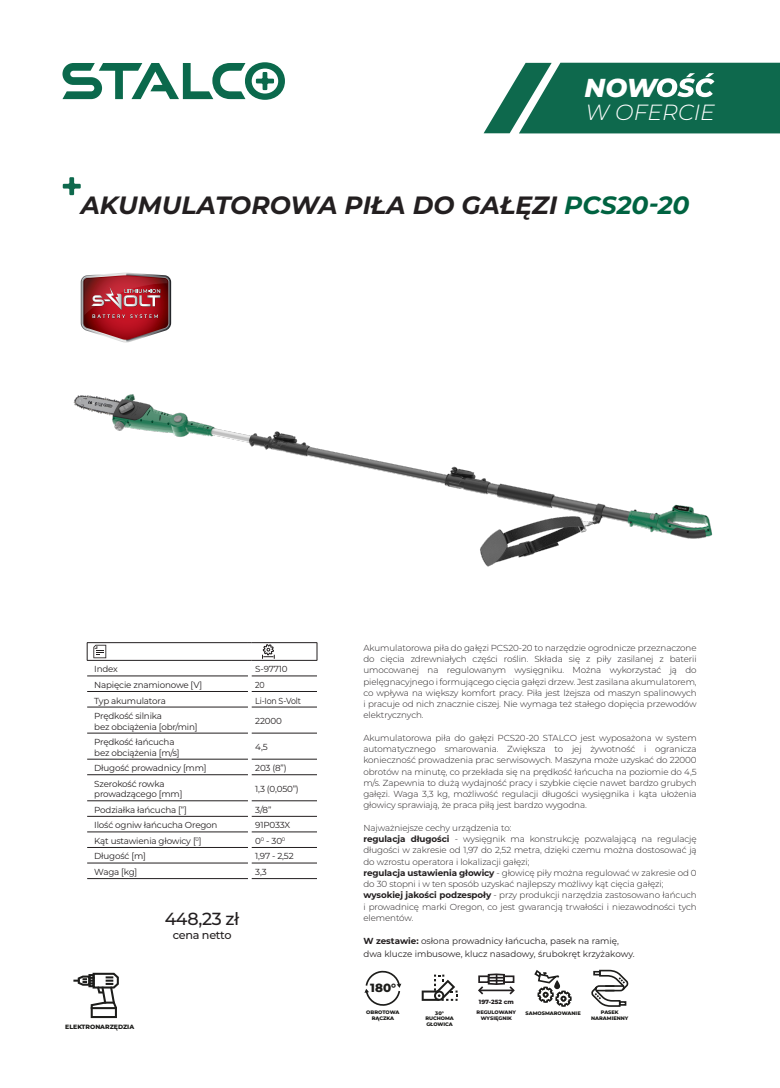
<style>
.page{position:relative;width:780px;height:1088px;background:#fff}
.page>*{position:absolute;margin:0;border:0;box-sizing:border-box;transform-origin:0 0}
.t1{font:italic 800 26px "Montserrat";color:#fff}
.t2{font:italic 700 25px "Montserrat";color:#231f20}
.t3{font:italic 300 22px "Montserrat";color:#fff}
.t4{font:500 17.5px "Montserrat";letter-spacing:-.025em;color:#231f20}
.t5{font:800 11.88px "Montserrat";color:#1d1d1b}
.t6{font:500 11.25px "Montserrat";letter-spacing:-.025em;color:#231f20}
.t7{font:300 8.75px/11.2px "Montserrat";letter-spacing:-.01em;color:#231f20;text-align:justify}
.t8{font:8.75px/10.5px "Montserrat";letter-spacing:-.02em;color:#231f20}
.t9{font:8.75px/12.5px "Montserrat";color:#231f20}
.t10{font:8.75px "Montserrat";letter-spacing:-.02em;color:#231f20;scale:.9 1}
.t11{font:800 6.12px "Montserrat";color:#1d1d1b}
.t12{font:800 6.12px "Montserrat";color:#231f20}
.t13{font:800 5px/5.6px "Montserrat";color:#1d1d1b;text-align:center}
.t14{font:800 5px/5.6px "Montserrat";color:#231f20;text-align:center}
.s1{color:#006341}
.s2{font-weight:700}
</style>
<div class="page">
<svg style="left:484px;top:63px;width:296px;height:70px;background:#2d7c64"></svg>
<svg style="left:62px;top:62px;width:223px;height:38px"></svg>
<svg style="left:81px;top:273px;width:90px;height:69px;background:#ab4b52"></svg>
<svg style="left:63px;top:177px;width:18px;height:18px"></svg>
<svg style="left:74px;top:972px;width:45px;height:47px"></svg>
<img style="left:73px;top:394px;width:640px;height:173px">
<hr style="left:87px;top:707px;width:161px;height:1px;background:#231f20">
<hr style="left:252px;top:707px;width:65px;height:1px;background:#231f20">
<hr style="left:87px;top:733px;width:161px;height:1px;background:#231f20">
<hr style="left:252px;top:733px;width:65px;height:1px;background:#231f20">
<hr style="left:87px;top:759px;width:161px;height:1px;background:#231f20">
<hr style="left:252px;top:759px;width:65px;height:1px;background:#231f20">
<hr style="left:87px;top:774px;width:161px;height:1px;background:#231f20">
<hr style="left:252px;top:774px;width:65px;height:1px;background:#231f20">
<hr style="left:87px;top:800px;width:161px;height:1px;background:#231f20">
<hr style="left:252px;top:800px;width:65px;height:1px;background:#231f20">
<hr style="left:87px;top:816px;width:161px;height:1px;background:#231f20">
<hr style="left:252px;top:816px;width:65px;height:1px;background:#231f20">
<hr style="left:87px;top:832px;width:161px;height:1px;background:#231f20">
<hr style="left:252px;top:832px;width:65px;height:1px;background:#231f20">
<hr style="left:87px;top:847px;width:161px;height:1px;background:#231f20">
<hr style="left:252px;top:847px;width:65px;height:1px;background:#231f20">
<hr style="left:87px;top:863px;width:161px;height:1px;background:#231f20">
<hr style="left:252px;top:863px;width:65px;height:1px;background:#231f20">
<hr style="left:87px;top:878px;width:161px;height:1px;background:#231f20">
<hr style="left:252px;top:878px;width:65px;height:1px;background:#231f20">
<hr style="left:87px;top:676px;width:161px;height:1px;background:#231f20">
<hr style="left:252px;top:676px;width:65px;height:1px;background:#231f20">
<hr style="left:87px;top:691px;width:161px;height:1px;background:#231f20">
<hr style="left:252px;top:691px;width:65px;height:1px;background:#231f20">
<hr style="left:87px;top:642px;width:161px;height:1px;background:#231f20">
<hr style="left:252px;top:642px;width:65px;height:1px;background:#231f20">
<svg style="left:317px;top:643px;width:1px;height:17px"></svg>
<hr style="left:87px;top:660px;width:161px;height:1px;background:#231f20">
<hr style="left:252px;top:660px;width:65px;height:1px;background:#231f20">
<svg style="left:87px;top:643px;width:19px;height:17px"></svg>
<svg style="left:262px;top:644px;width:13px;height:15px"></svg>
<svg style="left:591px;top:969px;width:38px;height:38px"></svg>
<svg style="left:364px;top:970px;width:208px;height:37px"></svg>
<h1 class="t1" style="left:584px;top:68px;width:74px">NOW</h1>
<h3 class="t3" style="left:585px;top:97px;width:131px">W OFERCIE</h3>
<h2 class="t2" style="left:81px;top:187px;width:610px">AKUMULATOROWA PIŁA DO GAŁĘZI <span class="s1">PCS20-20</span></h2>
<p class="t8" style="left:94px;top:664px;width:25px">Index</p>
<p class="t8" style="left:255px;top:664px;width:34px">S-97710</p>
<p class="t8" style="left:94px;top:679px;width:110px">Napięcie znamionowe [V]</p>
<p class="t10" style="left:255px;top:679px;width:12px">20</p>
<p class="t8" style="left:94px;top:695px;width:73px">Typ akumulatora</p>
<p class="t10" style="left:255px;top:694px;width:52px">Li-Ion S-Volt</p>
<p class="t8" style="left:94px;top:710px;width:105px">Prędkość silnika<br>bez obciążenia [obr/min]</p>
<p class="t8" style="left:255px;top:716px;width:28px">22000</p>
<p class="t8" style="left:94px;top:736px;width:87px">Prędkość łańcucha bez obciążenia [m/s]</p>
<p class="t8" style="left:255px;top:742px;width:14px">4,5</p>
<p class="t8" style="left:94px;top:762px;width:114px">Długość prowadnicy [mm]</p>
<p class="t8" style="left:255px;top:762px;width:33px">203 (8”)</p>
<p class="t8" style="left:94px;top:778px;width:90px">Szerokość rowka prowadzącego [mm]</p>
<p class="t8" style="left:255px;top:783px;width:45px">1,3 (0,050”)</p>
<p class="t8" style="left:94px;top:804px;width:94px">Podziałka łańcucha [”]</p>
<p class="t8" style="left:255px;top:804px;width:18px">3/8”</p>
<p class="t8" style="left:94px;top:820px;width:125px">Ilość ogniw łańcucha Oregon</p>
<p class="t8" style="left:255px;top:820px;width:36px">91P033X</p>
<p class="t8" style="left:94px;top:835px;width:109px">Kąt ustawienia głowicy [<sup>0</sup>]</p>
<p class="t8" style="left:255px;top:835px;width:32px">0<sup>0</sup> - 30<sup>0</sup></p>
<p class="t8" style="left:94px;top:851px;width:53px">Długość [m]</p>
<p class="t8" style="left:255px;top:851px;width:40px">1,97 - 2,52</p>
<p class="t8" style="left:94px;top:866px;width:45px">Waga [kg]</p>
<p class="t8" style="left:255px;top:866px;width:13px">3,3</p>
<h3 class="t4" style="left:165px;top:906px;width:76px">448,23 zł</h3>
<p class="t6" style="left:173px;top:927px;width:60px">cena netto</p>
<p class="t11" style="left:65px;top:1022px;width:70px">ELEKTRONARZĘDZIA</p>
<p class="t7" style="left:363px;top:642px;width:335px">Akumulatorowa piła do gałęzi PCS20-20 to narzędzie ogrodnicze przeznaczone do cięcia zdrewniałych części roślin. Składa się z piły zasilanej z baterii umocowanej na regulowanym wysięgniku. Można wykorzystać ją do pielęgnacyjnego i formującego cięcia gałęzi drzew. Jest zasilana akumulatorem, co wpływa na większy komfort pracy. Piła jest lżejsza od maszyn spalinowych i pracuje od nich znacznie ciszej. Nie wymaga też stałego dopięcia przewodów elektrycznych.</p>
<p class="t7" style="left:363px;top:732px;width:335px">Akumulatorowa piła do gałęzi PCS20-20 STALCO jest wyposażona w system automatycznego smarowania. Zwiększa to jej żywotność i ogranicza konieczność prowadzenia prac serwisowych. Maszyna może uzyskać do 22000 obrotów na minutę, co przekłada się na prędkość łańcucha na poziomie do 4,5 m/s. Zapewnia to dużą wydajność pracy i szybkie cięcie nawet bardzo grubych gałęzi. Waga 3,3 kg, możliwość regulacji długości wysięgnika i kąta ułożenia głowicy sprawiają, że praca piłą jest bardzo wygodna.</p>
<p class="t7" style="left:363px;top:822px;width:335px;text-align:left">Najważniejsze cechy urządzenia to:<br><span class="s2">regulacja długości</span> - wysięgnik ma konstrukcję pozwalającą na regulację długości w zakresie od 1,97 do 2,52 metra, dzięki czemu można dostosować ją do wzrostu operatora i lokalizacji gałęzi;<br><span class="s2">regulacja ustawienia głowicy</span> - głowicę piły można regulować w zakresie od 0 do 30 stopni i w ten sposób uzyskać najlepszy możliwy kąt cięcia gałęzi; <span class="s2">wysokiej jakości podzespoły</span> - przy produkcji narzędzia zastosowano łańcuch i prowadnicę marki Oregon, co jest gwarancją trwałości i niezawodności tych elementów.</p>
<p class="t9" style="left:363px;top:934px;width:273px"><span class="s2">W zestawie:</span> osłona prowadnicy łańcucha, pasek na ramię, dwa klucze imbusowe, klucz nasadowy, śrubokręt krzyżakowy.</p>
<h3 class="t5" style="left:370px;top:980px;width:27px">180°</h3>
<p class="t13" style="left:366px;top:1010px;width:35px">OBROTOWA<br>RĄCZKA</p>
<p class="t12" style="left:479px;top:997px;width:36px">197-252 cm</p>
<p class="t14" style="left:476px;top:1010px;width:41px">REGULOWANY<br>WYSIĘGNIK</p>
<p class="t13" style="left:435px;top:1010px;width:10px">30°</p>
<p class="t13" style="left:525px;top:1010px;width:57px">SAMOSMAROWANIE</p>
<p class="t13" style="left:425px;top:1015px;width:30px;text-align:left">RUCHOMA<br>GŁOWICA</p>
<p class="t13" style="left:591px;top:1009px;width:39px">PASEK<br>NARAMIENNY</p>
</div>
